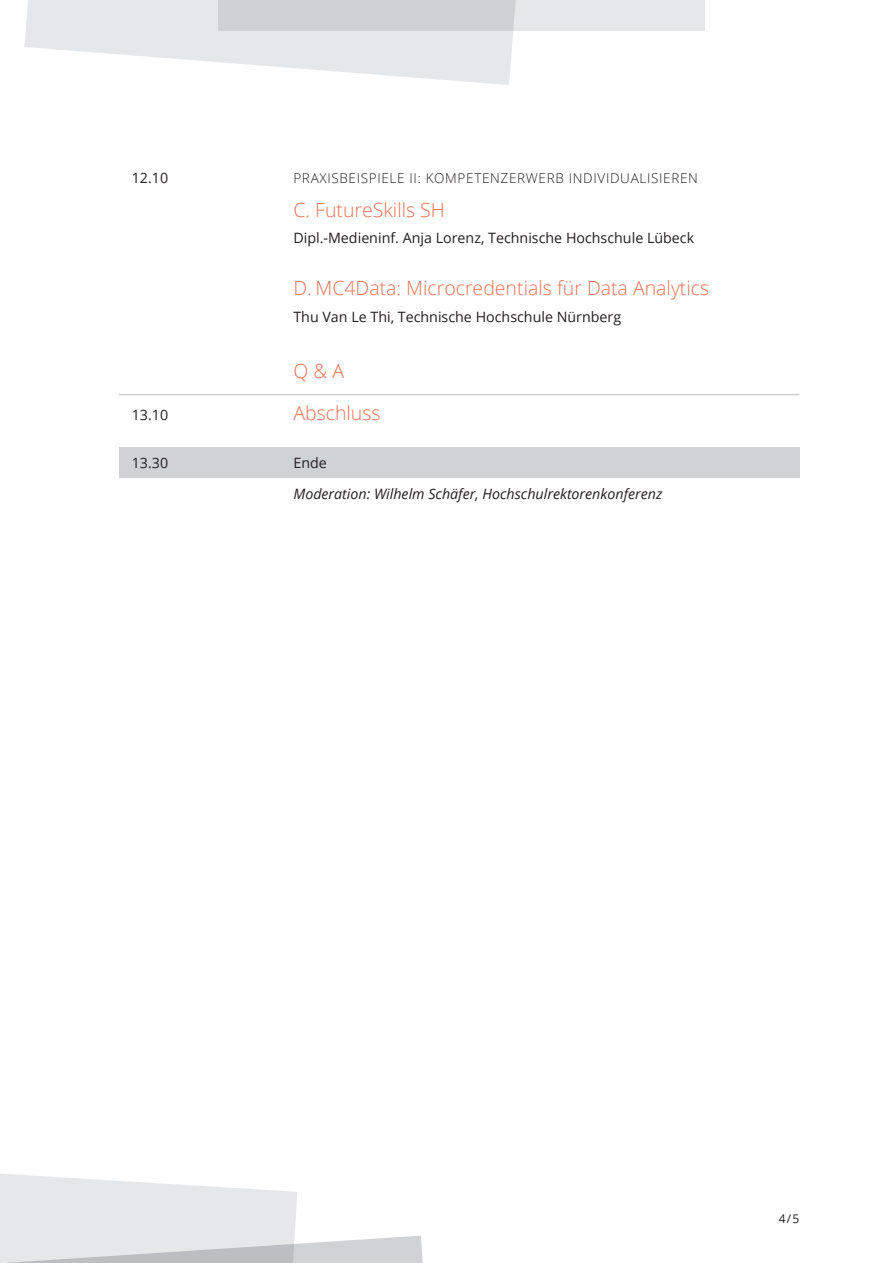
<style>
.page{position:relative;width:893px;height:1263px;background:#fff}
.page>*{position:absolute;margin:0;border:0;box-sizing:border-box;transform-origin:0 0}
.t1{font:300 19.5px "Open Sans";color:#f36f51}
.t2{font:14.25px "Open Sans";color:#231f20}
.t3{font:italic 14.25px "Open Sans";color:#231f20}
.t4{font:300 13.5px "Open Sans";letter-spacing:.05em;color:#231f20}
.t5{font:12px "Open Sans";color:#231f20}
</style>
<div class="page">
<svg style="left:0;top:1174px;width:423px;height:89px"></svg>
<svg style="left:24px;top:0;width:489px;height:85px"></svg>
<div style="left:219px;top:0;width:486px;height:31px;background:linear-gradient(to right,#c8cacd,#e8e9eb)"></div>
<hr style="left:119px;top:394px;width:680px;height:1px;background:#bcbdc0">
<div style="left:119px;top:448px;width:680px;height:30px;background:#d1d2d4"></div>
<p class="t2" style="left:132px;top:168px;width:38px">12.10</p>
<p class="t4" style="left:293px;top:169px;width:406px">PRAXISBEISPIELE II: KOMPETENZERWERB INDIVIDUALISIEREN</p>
<h1 class="t1" style="left:293px;top:197px;width:153px">C. FutureSkills SH</h1>
<p class="t2" style="left:293px;top:229px;width:402px">Dipl.-Medieninf. Anja Lorenz, Technische Hochschule Lübeck</p>
<h1 class="t1" style="left:293px;top:275px;width:417px">D. MC4Data: Microcredentials für Data Analytics</h1>
<p class="t2" style="left:293px;top:307px;width:329px">Thu Van Le Thi, Technische Hochschule Nürnberg</p>
<h1 class="t1" style="left:293px;top:357px;width:52px">Q &amp; A</h1>
<p class="t2" style="left:132px;top:405px;width:38px">13.10</p>
<h1 class="t1" style="left:293px;top:400px;width:89px">Abschluss</h1>
<p class="t2" style="left:132px;top:453px;width:38px">13.30</p>
<p class="t2" style="left:293px;top:453px;width:35px">Ende</p>
<p class="t3" style="left:293px;top:484px;width:370px">Moderation: Wilhelm Schäfer, Hochschulrektorenkonferenz</p>
<p class="t5" style="left:779px;top:1211px;width:22px">4 / 5</p>
</div>
